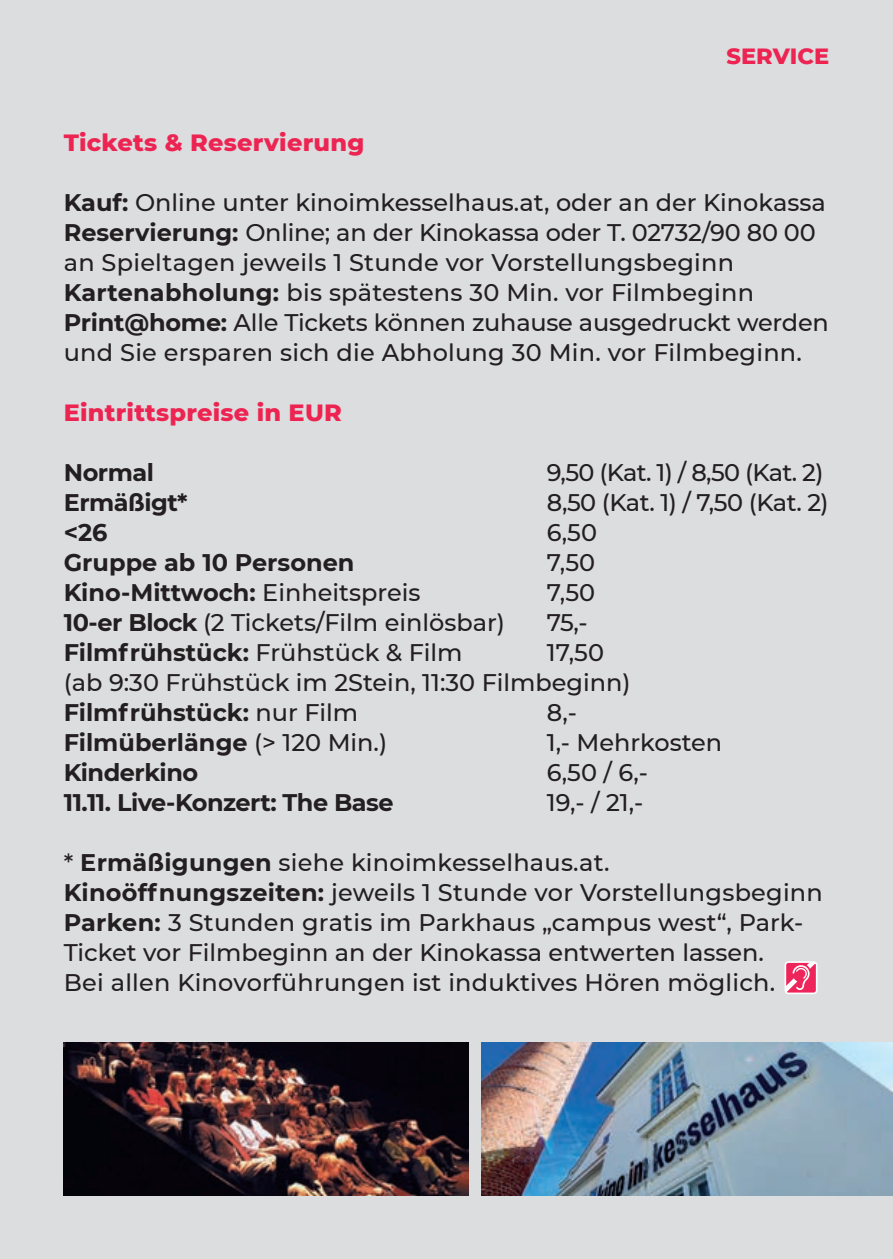
<style>
.page{position:relative;width:893px;height:1259px;background:#dcdddf}
.page>*{position:absolute;margin:0;border:0;box-sizing:border-box;transform-origin:0 0}
.t1{font:500 24px/30px "Montserrat";color:#231f20}
.t2{font:700 24px "Montserrat";letter-spacing:-.01em;color:#231f20}
.t3{font:800 24px "Montserrat";letter-spacing:.01em;color:#ed2452}
.t4{font:500 24px "Montserrat";letter-spacing:-.03em;color:#231f20}
.t5{font:500 24px "Montserrat";letter-spacing:-.02em;color:#231f20}
.t6{font:800 22.5px "Montserrat";color:#ed2452}
.s1{font-weight:700}
.s2{font-weight:500}
</style>
<div class="page">
<div style="left:784px;top:961px;width:33px;height:33px;border:2px solid #fff;border-radius:3px"></div>
<svg style="left:785px;top:962px;width:32px;height:31px"></svg>
<img style="left:64px;top:1042px;width:405px;height:153px">
<img style="left:482px;top:1042px;width:411px;height:153px">
<p class="t6" style="left:727px;top:40px;width:104px">SERVICE</p>
<p class="t3" style="left:64px;top:125px;width:302px">Tickets &amp; Reservierung</p>
<p class="t1" style="left:64px;top:186px;width:766px"><span class="s1">Kauf:</span> Online unter kinoimkesselhaus.at, oder an der Kinokassa <span class="s1">Reservierung:</span> Online; an der Kinokassa oder T. 02732/90 80 00 an Spieltagen jeweils 1 Stunde vor Vorstellungsbeginn <span class="s1">Kartenabholung:</span> bis spätestens 30 Min. vor Filmbeginn <span class="s1">Print@home:</span> Alle Tickets können zuhause ausgedruckt werden und Sie ersparen sich die Abholung 30 Min. vor Filmbeginn.</p>
<p class="t3" style="left:64px;top:395px;width:280px">Eintrittspreise in EUR</p>
<p class="t2" style="left:64px;top:455px;width:92px">Normal</p>
<p class="t4" style="left:547px;top:456px;width:278px">9,50 (Kat. 1) / 8,50 (Kat. 2)</p>
<p class="t2" style="left:64px;top:485px;width:125px">Ermäßigt*</p>
<p class="t5" style="left:547px;top:486px;width:283px">8,50 (Kat. 1) / 7,50 (Kat. 2)</p>
<p class="t2" style="left:64px;top:515px;width:45px">&lt;26</p>
<p class="t1" style="left:547px;top:516px;width:52px">6,50</p>
<p class="t2" style="left:64px;top:545px;width:292px">Gruppe ab 10 Personen</p>
<p class="t1" style="left:547px;top:546px;width:50px">7,50</p>
<p class="t2" style="left:64px;top:575px;width:358px">Kino-Mittwoch: <span class="s2">Einheitspreis</span></p>
<p class="t1" style="left:547px;top:576px;width:50px">7,50</p>
<p class="t1" style="left:64px;top:606px;width:442px"><span class="s1">10-er Block</span> (2 Tickets/Film einlösbar)</p>
<p class="t1" style="left:547px;top:606px;width:42px">75,-</p>
<p class="t2" style="left:64px;top:635px;width:400px">Filmfrühstück: <span class="s2">Frühstück &amp; Film</span></p>
<p class="t1" style="left:64px;top:636px;width:568px;text-indent:483px">17,50 (ab 9:30 Frühstück im 2Stein, 11:30 Filmbeginn)<br><span class="s1">Filmfrühstück:</span> nur Film</p>
<p class="t1" style="left:547px;top:696px;width:32px">8,-</p>
<p class="t2" style="left:64px;top:725px;width:325px">Filmüberlänge <span class="s2">(&gt; 120 Min.)</span></p>
<p class="t1" style="left:547px;top:726px;width:177px">1,- Mehrkosten</p>
<p class="t2" style="left:64px;top:755px;width:136px">Kinderkino</p>
<p class="t1" style="left:547px;top:756px;width:103px">6,50 / 6,-</p>
<p class="t2" style="left:64px;top:785px;width:331px">11.11. Live-Konzert: The Base</p>
<p class="t1" style="left:547px;top:786px;width:98px">19,- / 21,-</p>
<p class="t1" style="left:64px;top:846px;width:761px">* <span class="s1">Ermäßigungen</span> siehe kinoimkesselhaus.at.<br><span class="s1">Kinoöffnungszeiten:</span> jeweils 1 Stunde vor Vorstellungsbeginn <span class="s1">Parken:</span> 3 Stunden gratis im Parkhaus „campus west“, Park-Ticket vor Filmbeginn an der Kinokassa entwerten lassen.<br>Bei allen Kinovorführungen ist induktives Hören möglich.</p>
</div>
